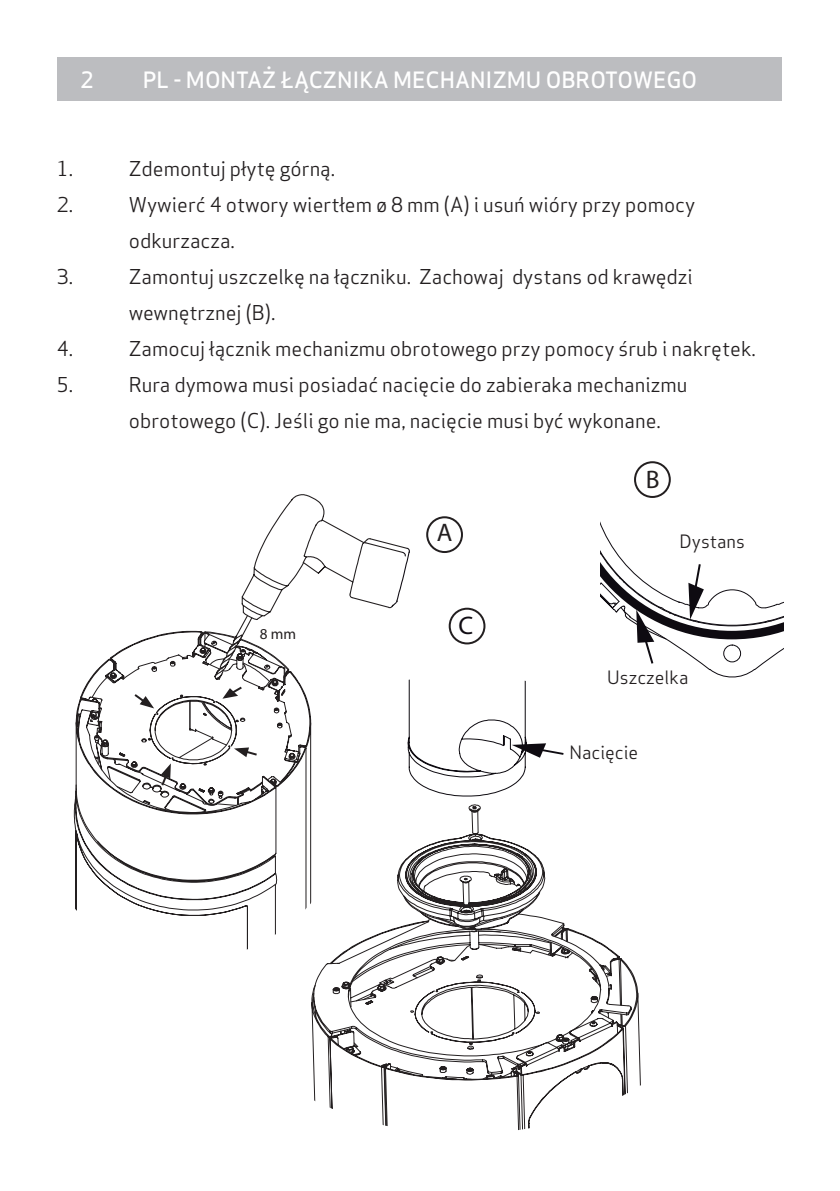
<style>
.page{position:relative;width:840px;height:1191px;background:#fff}
.page>*{position:absolute;margin:0;border:0;box-sizing:border-box;transform-origin:0 0}
.t1{font:25.4px "Myriad Pro";color:#231f20}
.t2{font:25.4px "Myriad Pro";color:#100c13}
.t3{font:500 22px "Apex Sans";color:#fff}
.t4{font:20px/36px "Apex Sans";color:#231f20}
.t5{font:18px "Apex Sans";color:#231f20}
.t6{font:15.2px "Myriad Pro";color:#231f20}
</style>
<div class="page">
<div style="left:58px;top:58px;width:723px;height:43px;background:#bcbdc0"></div>
<svg style="left:313px;top:972px;width:328px;height:159px"></svg>
<svg style="left:312px;top:944px;width:320px;height:131px"></svg>
<svg style="left:331px;top:928px;width:273px;height:147px"></svg>
<svg style="left:73px;top:678px;width:203px;height:272px"></svg>
<svg style="left:600px;top:521px;width:182px;height:157px"></svg>
<svg style="left:90px;top:494px;width:475px;height:437px"></svg>
<p class="t3" style="left:81px;top:60px;width:15px">2</p>
<p class="t3" style="left:143px;top:60px;width:555px">PL - MONTAŻ ŁĄCZNIKA MECHANIZMU OBROTOWEGO</p>
<p class="t4" style="left:57px;top:149px;width:18px">1.</p>
<p class="t4" style="left:129px;top:149px;width:208px">Zdemontuj płytę górną.</p>
<p class="t4" style="left:57px;top:185px;width:18px">2.</p>
<p class="t4" style="left:129px;top:185px;width:567px">Wywierć 4 otwory wiertłem ø 8 mm (A) i usuń wióry przy pomocy odkurzacza.</p>
<p class="t4" style="left:57px;top:257px;width:18px">3.</p>
<p class="t4" style="left:129px;top:257px;width:565px">Zamontuj uszczelkę na łączniku. Zachowaj dystans od krawędzi wewnętrznej (B).</p>
<p class="t4" style="left:57px;top:329px;width:18px">4.</p>
<p class="t4" style="left:129px;top:329px;width:628px">Zamocuj łącznik mechanizmu obrotowego przy pomocy śrub i nakrętek.</p>
<p class="t4" style="left:57px;top:365px;width:18px">5.</p>
<p class="t4" style="left:129px;top:365px;width:559px">Rura dymowa musi posiadać nacięcie do zabieraka mechanizmu obrotowego (C). Jeśli go nie ma, nacięcie musi być wykonane.</p>
<p class="t6" style="left:259px;top:625px;width:38px">8 mm</p>
<p class="t1" style="left:436px;top:517px;width:17px">A</p>
<p class="t2" style="left:458px;top:610px;width:16px">C</p>
<p class="t1" style="left:645px;top:464px;width:15px">B</p>
<p class="t5" style="left:679px;top:527px;width:67px">Dystans</p>
<p class="t5" style="left:607px;top:663px;width:83px">Uszczelka</p>
<p class="t5" style="left:569px;top:738px;width:70px">Nacięcie</p>
</div>
